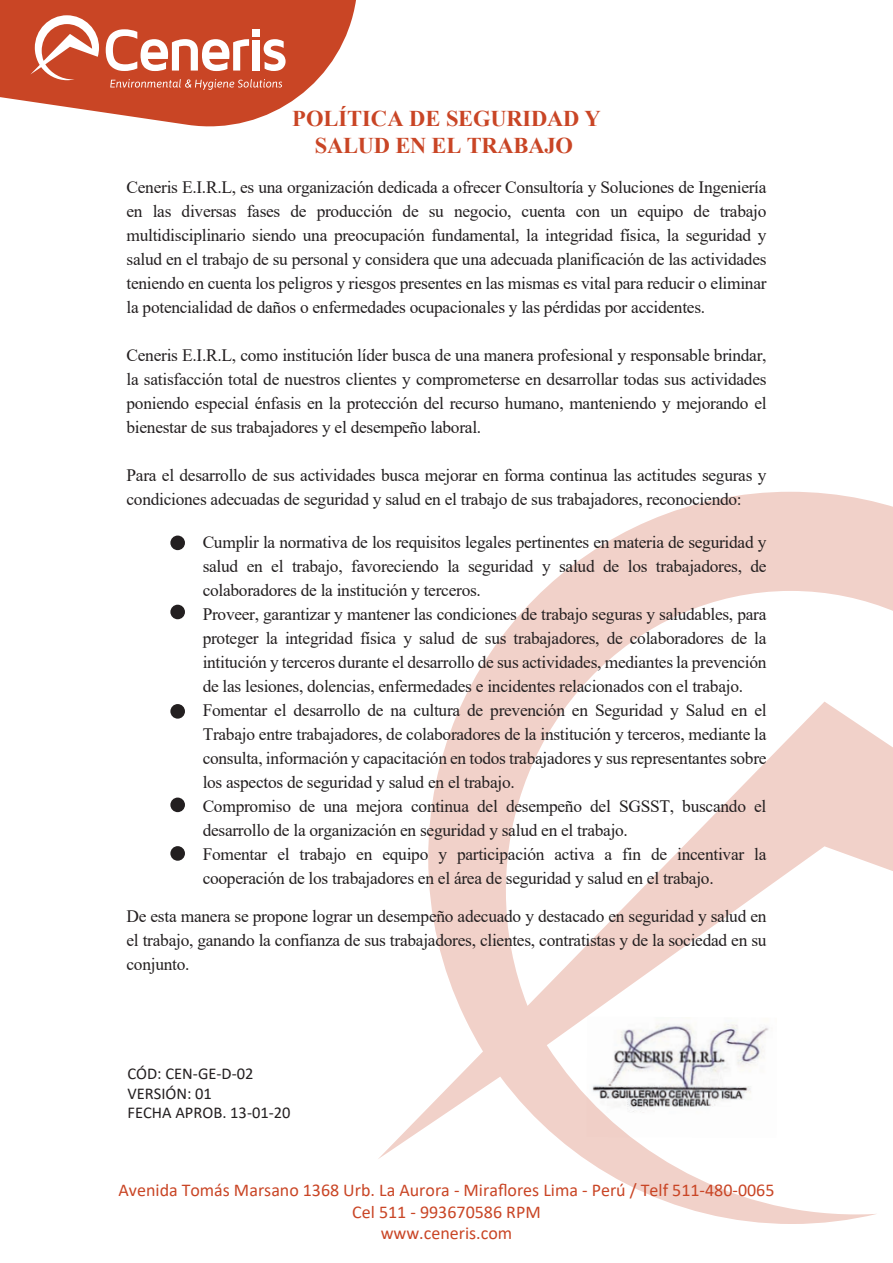
<style>
.page{position:relative;width:893px;height:1263px;background:#fff}
.page>*{position:absolute;margin:0;border:0;box-sizing:border-box;transform-origin:0 0}
.t1{font:700 22.5px/27px "Times New Roman";letter-spacing:-.01em;color:#c94525;text-align:center}
.t2{font:18px/21.6px "Calibri";color:#c94525;text-align:center}
.t3{font:17.4px/24px "Times New Roman";letter-spacing:-.015em;color:#231f20;text-align:justify}
.t4{font:16.5px/19.8px "Calibri";color:#231f20}
</style>
<div class="page">
<svg style="left:378px;top:492px;width:515px;height:732px"></svg>
<svg style="left:0;top:0;width:356px;height:127px;fill:#c94525"></svg>
<svg style="left:30px;top:15px;width:69px;height:65px"></svg>
<svg style="left:106px;top:29px;width:143px;height:42px"></svg>
<div style="left:252px;top:29px;width:7px;height:8px;background:#fff"></div>
<div style="left:252px;top:40px;width:7px;height:31px;background:#fff"></div>
<svg style="left:264px;top:39px;width:22px;height:32px"></svg>
<svg style="left:110px;top:79px;width:172px;height:11px;background:#d36a50"></svg>
<div style="left:170px;top:535px;width:15px;height:15px;background:#231f20;border-radius:50%"></div>
<div style="left:170px;top:605px;width:15px;height:14px;background:#231f20;border-radius:50%"></div>
<div style="left:170px;top:704px;width:15px;height:15px;background:#231f20;border-radius:50%"></div>
<div style="left:170px;top:797px;width:15px;height:15px;background:#231f20;border-radius:50%"></div>
<div style="left:170px;top:846px;width:15px;height:15px;background:#231f20;border-radius:50%"></div>
<p class="t1" style="left:292px;top:105px;width:310px">POLÍTICA DE SEGURIDAD Y<br>SALUD EN EL TRABAJO</p>
<p class="t3" style="left:127px;top:174px;width:642px">Ceneris E.I.R.L, es una organización dedicada a ofrecer Consultoría y Soluciones de Ingeniería en las diversas fases de producción de su negocio, cuenta con un equipo de trabajo multidisciplinario siendo una preocupación fundamental, la integridad física, la seguridad y salud en el trabajo de su personal y considera que una adecuada planificación de las actividades teniendo en cuenta los peligros y riesgos presentes en las mismas es vital para reducir o eliminar la potencialidad de daños o enfermedades ocupacionales y las pérdidas por accidentes.</p>
<p class="t3" style="left:127px;top:342px;width:642px">Ceneris E.I.R.L, como institución líder busca de una manera profesional y responsable brindar, la satisfacción total de nuestros clientes y comprometerse en desarrollar todas sus actividades poniendo especial énfasis en la protección del recurso humano, manteniendo y mejorando el bienestar de sus trabajadores y el desempeño laboral.</p>
<p class="t3" style="left:127px;top:462px;width:641px">Para el desarrollo de sus actividades busca mejorar en forma continua las actitudes seguras y condiciones adecuadas de seguridad y salud en el trabajo de sus trabajadores, reconociendo:</p>
<p class="t3" style="left:203px;top:529px;width:565px;text-align:left">Cumplir la normativa de los requisitos legales pertinentes en materia de seguridad y salud en el trabajo, favoreciendo la seguridad y salud de los trabajadores, de colaboradores de la institución y terceros.<br>Proveer, garantizar y mantener las condiciones de trabajo seguras y saludables, para proteger la integridad física y salud de sus trabajadores, de colaboradores de la intitución y terceros durante el desarrollo de sus actividades, mediantes la prevención de las lesiones, dolencias, enfermedades e incidentes relacionados con el trabajo.<br>Fomentar el desarrollo de na cultura de prevención en Seguridad y Salud en el Trabajo entre trabajadores, de colaboradores de la institución y terceros, mediante la consulta, información y capacitación en todos trabajadores y sus representantes sobre los aspectos de seguridad y salud en el trabajo.<br>Compromiso de una mejora continua del desempeño del SGSST, buscando el desarrollo de la organización en seguridad y salud en el trabajo.<br>Fomentar el trabajo en equipo y participación activa a fin de incentivar la cooperación de los trabajadores en el área de seguridad y salud en el trabajo.</p>
<p class="t3" style="left:127px;top:903px;width:641px">De esta manera se propone lograr un desempeño adecuado y destacado en seguridad y salud en el trabajo, ganando la confianza de sus trabajadores, clientes, contratistas y de la sociedad en su conjunto.</p>
<p class="t4" style="left:127px;top:1063px;width:165px">CÓD: CEN-GE-D-02<br>VERSIÓN: 01<br>FECHA APROB. 13-01-20</p>
<p class="t2" style="left:118px;top:1179px;width:657px">Avenida Tomás Marsano 1368 Urb. La Aurora - Miraflores Lima - Perú / Telf 511-480-0065<br>Cel 511 - 993670586 RPM<br>www.ceneris.com</p>
</div>
